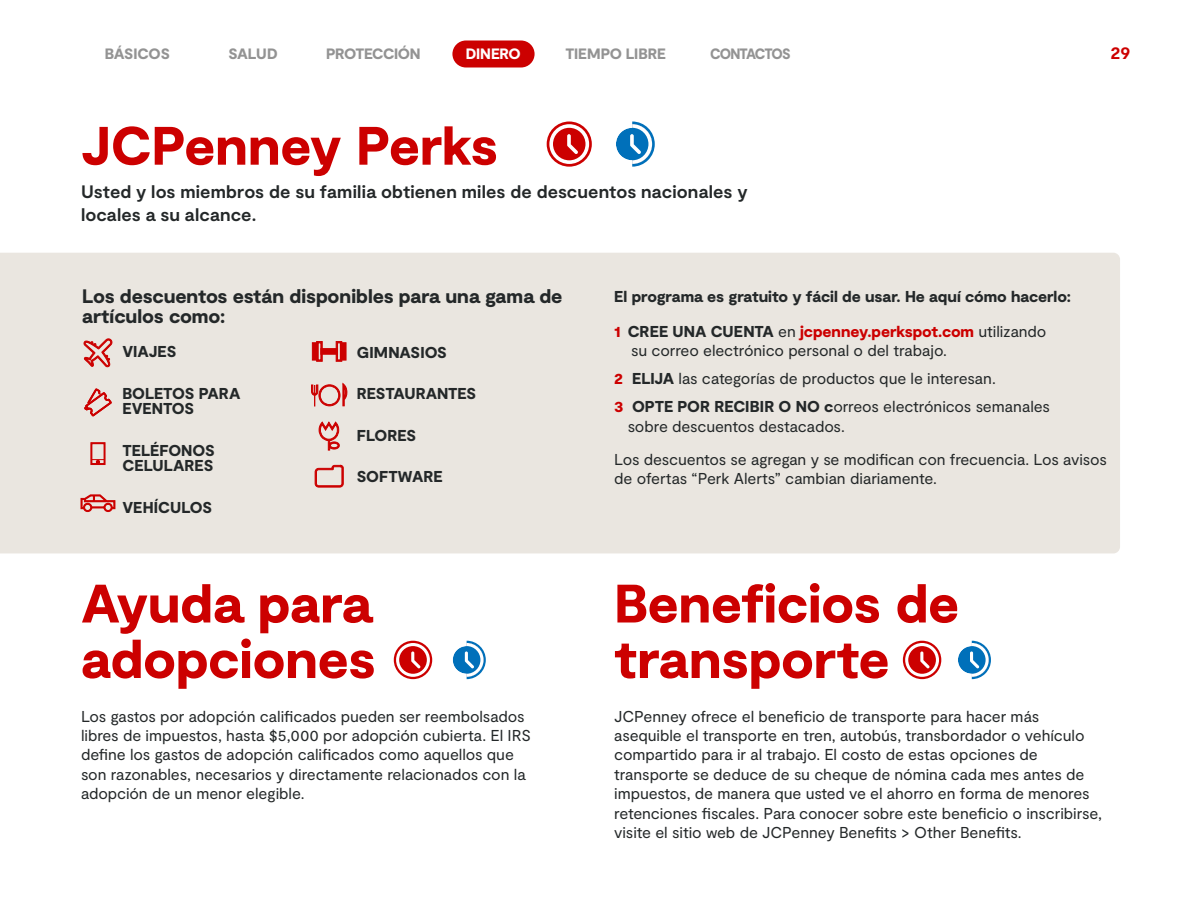
<style>
.page{position:relative;width:1188px;height:918px;background:#fff}
.page>*{position:absolute;margin:0;border:0;box-sizing:border-box;transform-origin:0 0}
.t1{font:900 54px/55.5px "Moderat";letter-spacing:-.005em;color:#c00}
.t2{font:900 19.5px/19.5px "Moderat";letter-spacing:-.005em;color:#242829}
.t3{font:700 18px/22.5px "Moderat";letter-spacing:.005em;color:#242829}
.t4{font:700 18px "Moderat";color:#c00}
.t5{font:15.75px/19.5px "Moderat";letter-spacing:-.005em;color:#242829}
.t6{font:900 15.75px/15.8px "Moderat";letter-spacing:-.005em;color:#242829}
.t7{font:900 15px "Moderat";letter-spacing:-.025em;color:#939393}
.t8{font:900 15px "Moderat";letter-spacing:-.005em;color:#939393}
.t9{font:900 15px "Moderat";letter-spacing:-.07em;color:#939393;scale:.93 1}
.t10{font:900 15px "Moderat";letter-spacing:-.01em;color:#fff}
.s1{color:#c00}
.s2{font-weight:400}
.s3{font-weight:900;color:#c00}
.s4{font-weight:900}
</style>
<div class="page">
<div style="left:0;top:253px;width:1120px;height:300px;background:#eae6e0"></div>
<svg style="left:84px;top:339px;width:28px;height:28px"></svg>
<svg style="left:91px;top:443px;width:14px;height:22px"></svg>
<svg style="left:81px;top:495px;width:34px;height:17px"></svg>
<svg style="left:319px;top:422px;width:20px;height:28px"></svg>
<svg style="left:312px;top:342px;width:34px;height:19px"></svg>
<svg style="left:312px;top:384px;width:35px;height:23px"></svg>
<svg style="left:315px;top:465px;width:28px;height:22px"></svg>
<svg style="left:84px;top:389px;width:28px;height:27px"></svg>
<svg style="left:547px;top:121px;width:45px;height:46px"></svg>
<svg style="left:549px;top:124px;width:40px;height:40px"></svg>
<svg style="left:616px;top:121px;width:39px;height:46px"></svg>
<div style="left:903px;top:641px;width:38px;height:38px;background:#c00;border-radius:50%"></div>
<svg style="left:905px;top:643px;width:34px;height:34px"></svg>
<div style="left:394px;top:641px;width:38px;height:38px;background:#c00;border-radius:50%"></div>
<svg style="left:396px;top:643px;width:34px;height:34px"></svg>
<svg style="left:958px;top:641px;width:33px;height:38px"></svg>
<svg style="left:452px;top:641px;width:34px;height:38px"></svg>
<div style="left:452px;top:40px;width:83px;height:28px;background:#c00;border-radius:14px"></div>
<p class="t7" style="left:105px;top:45px;width:67px">BÁSICOS</p>
<p class="t7" style="left:228px;top:45px;width:51px">SALUD</p>
<p class="t7" style="left:326px;top:45px;width:96px">PROTECCIÓN</p>
<p class="t10" style="left:466px;top:45px;width:56px">DINERO</p>
<p class="t8" style="left:565px;top:45px;width:102px">TIEMPO LIBRE</p>
<p class="t9" style="left:710px;top:45px;width:88px">CONTACTOS</p>
<h1 class="t1" style="left:81px;top:121px;width:418px">JCPenney Perks</h1>
<p class="t3" style="left:81px;top:181px;width:668px">Usted y los miembros de su familia obtienen miles de descuentos nacionales y locales a su alcance.</p>
<p class="t4" style="left:1111px;top:43px;width:21px">29</p>
<p class="t2" style="left:82px;top:288px;width:482px">Los descuentos están disponibles para una gama de artículos como:</p>
<p class="t6" style="left:123px;top:345px;width:55px">VIAJES</p>
<p class="t6" style="left:123px;top:386px;width:119px">BOLETOS PARA<br>EVENTOS</p>
<p class="t6" style="left:123px;top:443px;width:94px">TELÉFONOS<br>CELULARES</p>
<p class="t6" style="left:123px;top:500px;width:91px">VEHÍCULOS</p>
<p class="t6" style="left:357px;top:346px;width:92px">GIMNASIOS</p>
<p class="t6" style="left:357px;top:387px;width:121px">RESTAURANTES</p>
<p class="t6" style="left:357px;top:428px;width:61px">FLORES</p>
<p class="t6" style="left:357px;top:469px;width:87px">SOFTWARE</p>
<h1 class="t1" style="left:81px;top:579px;width:296px">Ayuda para adopciones</h1>
<p class="t5" style="left:81px;top:707px;width:451px">Los gastos por adopción calificados pueden ser reembolsados libres de impuestos, hasta $5,000 por adopción cubierta. El IRS define los gastos de adopción calificados como aquellos que son razonables, necesarios y directamente relacionados con la adopción de un menor elegible.</p>
<p class="t6" style="left:614px;top:280px;width:458px;line-height:34.5px">El programa es gratuito y fácil de usar. He aquí cómo hacerlo:<br><span class="s1">1</span> CREE UNA CUENTA <span class="s2">en</span> <span class="s1">jcpenney.perkspot.com</span> <span class="s2">utilizando</span></p>
<p class="t5" style="left:614px;top:337px;width:437px;line-height:28.2px;text-indent:17px">su correo electrónico personal o del trabajo.<br><span class="s3">2</span> <span class="s4">ELIJA</span> las categorías de productos que le interesan.<br><span class="s3">3</span> <span class="s4">OPTE POR RECIBIR O NO c</span>orreos electrónicos semanales</p>
<p class="t5" style="left:614px;top:410px;width:494px;line-height:33px;text-indent:13px">sobre descuentos destacados.<br>Los descuentos se agregan y se modifican con frecuencia. Los avisos</p>
<p class="t5" style="left:614px;top:470px;width:324px">de ofertas “Perk Alerts” cambian diariamente.</p>
<h1 class="t1" style="left:614px;top:579px;width:347px">Beneficios de transporte</h1>
<p class="t5" style="left:614px;top:707px;width:489px">JCPenney ofrece el beneficio de transporte para hacer más asequible el transporte en tren, autobús, transbordador o vehículo compartido para ir al trabajo. El costo de estas opciones de transporte se deduce de su cheque de nómina cada mes antes de impuestos, de manera que usted ve el ahorro en forma de menores retenciones fiscales. Para conocer sobre este beneficio o inscribirse, visite el sitio web de JCPenney Benefits &gt; Other Benefits.</p>
</div>
